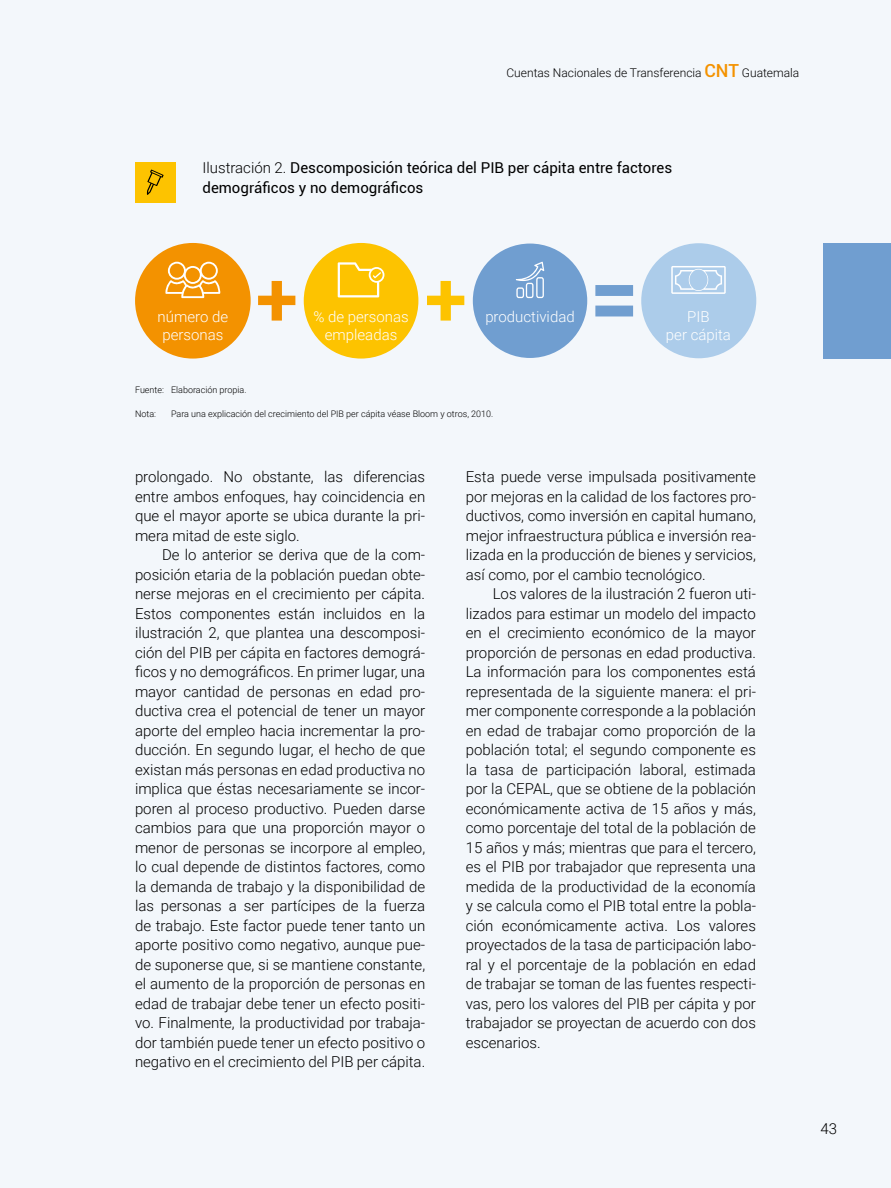
<style>
.page{position:relative;width:891px;height:1188px;background:#f3f7fb}
.page>*{position:absolute;margin:0;border:0;box-sizing:border-box;transform-origin:0 0}
.t1{font:300 15px/19.5px "Roboto";color:#000;text-align:justify}
.t2{font:15px/19.5px "Roboto";color:#000}
.t3{font:300 15px/18px "Roboto";color:#fff;text-align:center}
.t4{font:300 12px "Roboto";color:#000}
.t5{font:300 9px "Roboto";color:#000}
.s1{font-weight:500;font-size:18px;color:#f39200}
.s2{font-weight:300}
</style>
<div class="page">
<div style="left:304px;top:243px;width:114px;height:116px;background:#fdc300;border-radius:50%"></div>
<div style="left:135px;top:162px;width:41px;height:40px;background:#fdc300"></div>
<svg style="left:147px;top:170px;width:17px;height:25px"></svg>
<svg style="left:338px;top:262px;width:46px;height:35px"></svg>
<div style="left:823px;top:243px;width:68px;height:116px;background:#709ed0"></div>
<div style="left:135px;top:243px;width:116px;height:116px;background:#f39200;border-radius:50%"></div>
<svg style="left:165px;top:262px;width:55px;height:36px"></svg>
<svg style="left:258px;top:281px;width:37px;height:40px"></svg>
<div style="left:641px;top:243px;width:115px;height:115px;background:#acccea;border-radius:50%"></div>
<div style="left:473px;top:244px;width:114px;height:114px;background:#709ed0;border-radius:50%"></div>
<svg style="left:516px;top:262px;width:28px;height:36px"></svg>
<svg style="left:671px;top:266px;width:55px;height:28px"></svg>
<svg style="left:427px;top:281px;width:37px;height:40px"></svg>
<svg style="left:595px;top:285px;width:38px;height:31px"></svg>
<p class="t4" style="left:507px;top:64px;width:294px">Cuentas Nacionales de Transferencia <span class="s1">CNT</span> Guatemala</p>
<p class="t2" style="left:202px;top:158px;width:471px"><span class="s2">Ilustración 2.</span> Descomposición teórica del PIB per cápita entre factores demográficos y no demográficos</p>
<p class="t3" style="left:158px;top:307px;width:72px">número de personas</p>
<p class="t3" style="left:313px;top:307px;width:97px">% de personas empleadas</p>
<p class="t3" style="left:485px;top:307px;width:91px">productividad</p>
<p class="t3" style="left:666px;top:307px;width:67px">PIB<br>per cápita</p>
<p class="t5" style="left:135px;top:383px;width:113px">Fuente: Elaboración propia.</p>
<p class="t5" style="left:135px;top:407px;width:23px">Nota:</p>
<p class="t5" style="left:171px;top:407px;width:324px">Para una explicación del crecimiento del PIB per cápita véase Bloom y otros, 2010.</p>
<p class="t1" style="left:135px;top:466px;width:292px">prolongado. No obstante, las diferencias entre ambos enfoques, hay coincidencia en que el mayor aporte se ubica durante la pri&shy;mera mitad de este siglo.</p>
<p class="t1" style="left:135px;top:544px;width:292px;text-indent:27px">De lo anterior se deriva que de la com&shy;posición etaria de la población puedan obte&shy;nerse mejoras en el crecimiento per cápita.<br>Estos componentes están incluidos en la ilustración 2, que plantea una descomposi&shy;ción del PIB per cápita en factores demográ&shy;ficos y no demográficos. En primer lugar, una mayor cantidad de personas en edad pro&shy;ductiva crea el potencial de tener un mayor aporte del empleo hacia incrementar la pro&shy;ducción. En segundo lugar, el hecho de que existan más personas en edad productiva no implica que éstas necesariamente se incor&shy;poren al proceso productivo. Pueden darse cambios para que una proporción mayor o menor de personas se incorpore al empleo, lo cual depende de distintos factores, como la demanda de trabajo y la disponibilidad de las personas a ser partícipes de la fuerza de trabajo. Este factor puede tener tanto un aporte positivo como negativo, aunque pue&shy;de suponerse que, si se mantiene constante, el aumento de la proporción de personas en edad de trabajar debe tener un efecto positi&shy;vo. Finalmente, la productividad por trabaja&shy;dor también puede tener un efecto positivo o negativo en el crecimiento del PIB per cápita.</p>
<p class="t1" style="left:466px;top:466px;width:292px">Esta puede verse impulsada positivamente por mejoras en la calidad de los factores pro&shy;ductivos, como inversión en capital humano, mejor infraestructura pública e inversión rea&shy;lizada en la producción de bienes y servicios, así como, por el cambio tecnológico.</p>
<p class="t1" style="left:466px;top:583px;width:292px;text-indent:27px">Los valores de la ilustración 2 fueron uti&shy;lizados para estimar un modelo del impacto en el crecimiento económico de la mayor proporción de personas en edad productiva.<br>La información para los componentes está representada de la siguiente manera: el pri&shy;mer componente corresponde a la población en edad de trabajar como proporción de la población total; el segundo componente es la tasa de participación laboral, estimada por la CEPAL, que se obtiene de la población económicamente activa de 15 años y más, como porcentaje del total de la población de 15 años y más; mientras que para el tercero, es el PIB por trabajador que representa una medida de la productividad de la economía y se calcula como el PIB total entre la pobla&shy;ción económicamente activa. Los valores proyectados de la tasa de participación labo&shy;ral y el porcentaje de la población en edad de trabajar se toman de las fuentes respecti&shy;vas, pero los valores del PIB per cápita y por trabajador se proyectan de acuerdo con dos escenarios.</p>
<p class="t1" style="left:820px;top:1118px;width:18px">43</p>
</div>
